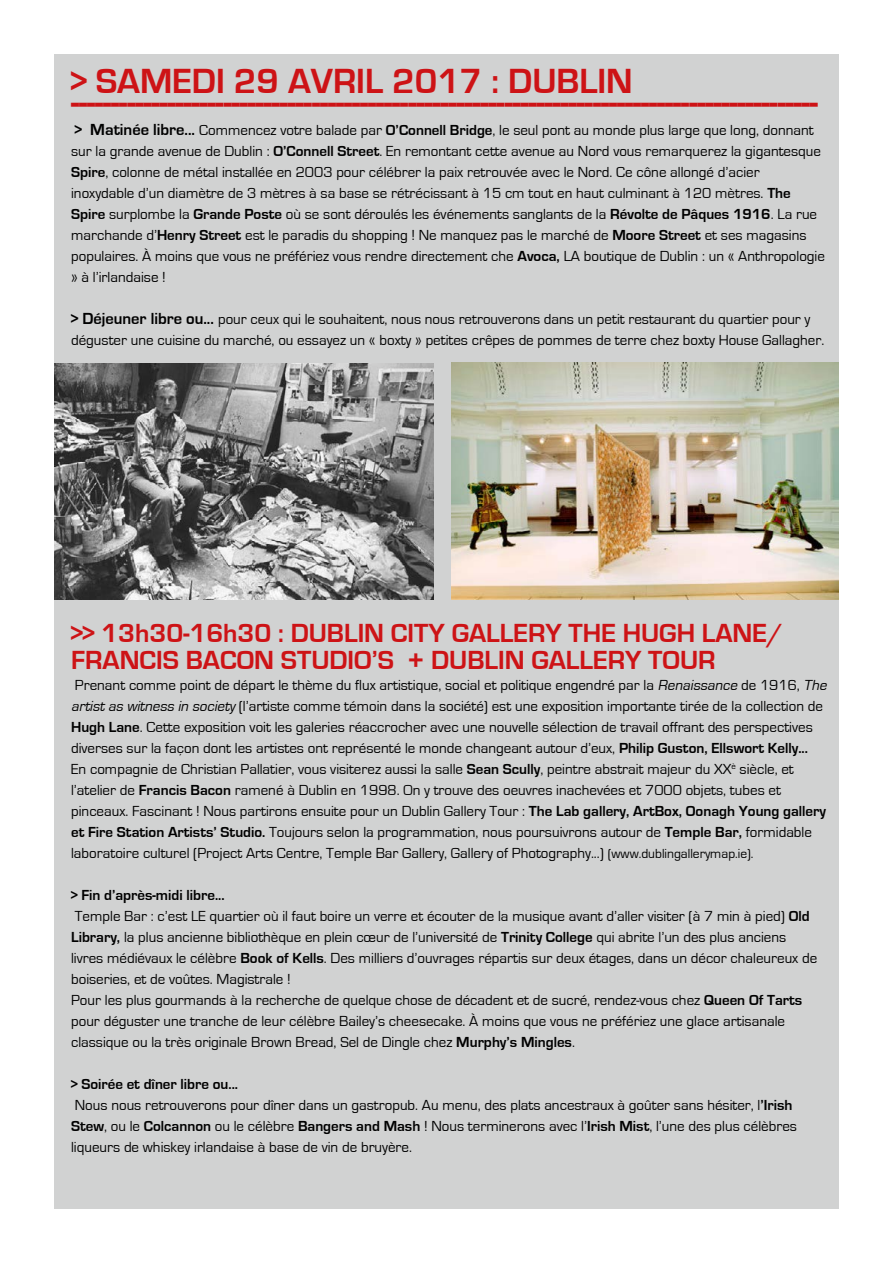
<style>
.page{position:relative;width:893px;height:1263px;background:#fff}
.page>*{position:absolute;margin:0;border:0;box-sizing:border-box;transform-origin:0 0}
.t1{font:700 36px "Eurostile";color:#cd1316}
.t2{font:700 27px/27px "Eurostile";color:#cd1316}
.t3{font:15px/21px "Eurostile";color:#000}
.s1{font-weight:700;font-size:16.5px}
.s2{font-weight:700}
.s3{font-style:italic}
.s4{font-size:13.5px}
</style>
<div class="page">
<div style="left:55px;top:54px;width:784px;height:1155px;background:#d1d2d2"></div>
<img style="left:452px;top:363px;width:386px;height:237px">
<img style="left:55px;top:364px;width:379px;height:236px">
<h1 class="t1" style="left:71px;top:61px;width:563px">&gt; SAMEDI 29 AVRIL 2017 : DUBLIN</h1>
<h1 class="t1" style="left:71px;top:82px;width:748px">---------------------------------------------------------------------------------------------</h1>
<p class="t3" style="left:71px;top:119px;width:755px"><span class="s1">&gt; Matinée libre...</span> Commencez votre balade par <span class="s2">O’Connell Bridge</span>, le seul pont au monde plus large que long, donnant sur la grande avenue de Dublin : <span class="s2">O’Connell Street</span>. En remontant cette avenue au Nord vous remarquerez la gigantesque <span class="s2">Spire</span>, colonne de métal installée en 2003 pour célébrer la paix retrouvée avec le Nord. Ce cône allongé d’acier inoxydable d’un diamètre de 3 mètres à sa base se rétrécissant à 15 cm tout en haut culminant à 120 mètres. <span class="s2">The Spire</span> surplombe la <span class="s2">Grande Poste</span> où se sont déroulés les événements sanglants de la <span class="s2">Révolte de Pâques 1916</span>. La rue marchande d’<span class="s2">Henry Street</span> est le paradis du shopping ! Ne manquez pas le marché de <span class="s2">Moore Street</span> et ses magasins populaires. À moins que vous ne préfériez vous rendre directement che <span class="s2">Avoca,</span> LA boutique de Dublin : un « Anthropologie » à l’irlandaise !</p>
<p class="t3" style="left:71px;top:308px;width:755px"><span class="s1">&gt; Déjeuner libre ou...</span> pour ceux qui le souhaitent, nous nous retrouverons dans un petit restaurant du quartier pour y déguster une cuisine du marché, ou essayez un « boxty » petites crêpes de pommes de terre chez boxty House Gallagher.</p>
<h2 class="t2" style="left:71px;top:620px;width:714px">&gt;&gt; 13h30-16h30 : DUBLIN CITY GALLERY THE HUGH LANE/<br>FRANCIS BACON STUDIO’S + DUBLIN GALLERY TOUR</h2>
<p class="t3" style="left:71px;top:674px;width:760px">Prenant comme point de départ le thème du flux artistique, social et politique engendré par la <span class="s3">Renaissance</span> de 1916, <span class="s3">The artistas witness in society</span> (l’artiste comme témoin dans la société) est une exposition importante tirée de la collection de <span class="s2">Hugh Lane</span>. Cette exposition voit les galeries réaccrocher avec une nouvelle sélection de travail offrant des perspectives diverses sur la façon dont les artistes ont représenté le monde changeant autour d’eux, <span class="s2">Philip Guston, Ellswort Kelly...<br></span>En compagnie de Christian Pallatier, vous visiterez aussi la salle <span class="s2">Sean Scully</span>, peintre abstrait majeur du XX<sup>è</sup> siècle, et l’atelier de <span class="s2">Francis Bacon</span> ramené à Dublin en 1998. On y trouve des oeuvres inachevées et 7000 objets, tubes et pinceaux. Fascinant ! Nous partirons ensuite pour un Dublin Gallery Tour : <span class="s2">The Lab gallery, ArtBox, Oonagh Young gallery et Fire Station Artists’ Studio.</span> Toujours selon la programmation, nous poursuivrons autour de <span class="s2">Temple Bar,</span> formidable laboratoire culturel (Project Arts Centre, Temple Bar Gallery, Gallery of Photography...) <span class="s4">(www.dublingallerymap.ie).</span></p>
<p class="t3" style="left:71px;top:884px;width:748px"><span class="s2">&gt; Fin d’après-midi libre...<br></span>Temple Bar : c’est LE quartier où il faut boire un verre et écouter de la musique avant d’aller visiter (à 7 min à pied) <span class="s2">Old Library,</span> la plus ancienne bibliothèque en plein cœur de l’université de <span class="s2">Trinity College</span> qui abrite l’un des plus anciens livres médiévaux le célèbre <span class="s2">Book of Kells</span>. Des milliers d’ouvrages répartis sur deux étages, dans un décor chaleureux de boiseries, et de voûtes. Magistrale !<br>Pour les plus gourmands à la recherche de quelque chose de décadent et de sucré, rendez-vous chez <span class="s2">Queen Of Tarts </span>pour déguster une tranche de leur célèbre Bailey’s cheesecake. À moins que vous ne préfériez une glace artisanale classique ou la très originale Brown Bread, Sel de Dingle chez <span class="s2">Murphy’s Mingles</span>.</p>
<p class="t3" style="left:71px;top:1073px;width:727px"><span class="s2">&gt; Soirée et dîner libre ou...<br></span>Nous nous retrouverons pour dîner dans un gastropub. Au menu, des plats ancestraux à goûter sans hésiter, l<span class="s2">’Irish Stew</span>, ou le <span class="s2">Colcannon</span> ou le célèbre <span class="s2">Bangers and Mash</span> ! Nous terminerons avec l’<span class="s2">Irish Mist</span>, l’une des plus célèbres liqueurs de whiskey irlandaise à base de vin de bruyère.</p>
</div>
